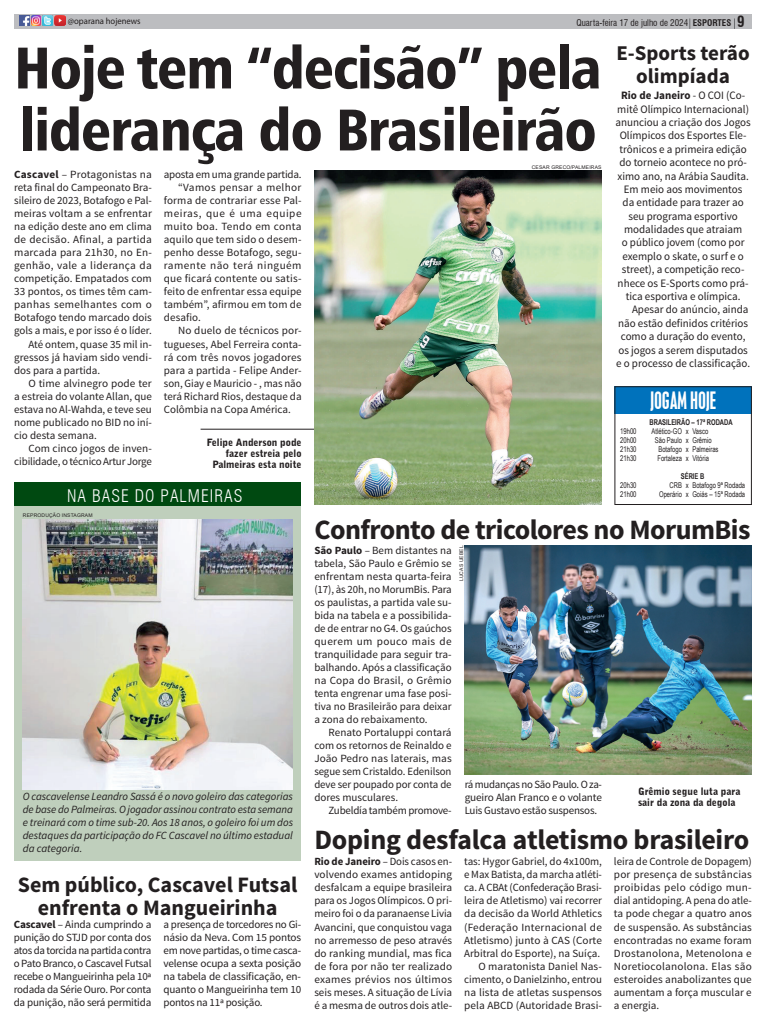
<style>
.page{position:relative;width:766px;height:1021px;background:#fff}
.page>*{position:absolute;margin:0;border:0;box-sizing:border-box;transform-origin:0 0}
.TITULO_ESSE_1{font:58.8px "Humanist 777 BT Black Condensed B";letter-spacing:-.02em;color:#231f20}
.SECUNDARIO{font:700 28px "Source Sans Pro";letter-spacing:-.02em;color:#231f20}
.SECUNDARIO-2{font:700 22px "Source Sans Pro";color:#231f20}
.Box_titulo{font:condensed 21.2px "Placard";color:#fff;scale:.94 1}
.SECUNDARIO-3{font:700 21px/23px "Source Sans Pro";color:#231f20;text-align:center}
.titulo_fotolegenda{font:300 condensed 17px "Swiss 721 BT";letter-spacing:.06em;color:#fff}
.t1{font:700 condensed 15px "Swiss 721 BT";color:#231f20}
.TEXTO_ESSE{font:11.3px/13.4px "Source Sans Pro";color:#231f20;text-align:center}
.TEXTO_ESSE-2{font:11px/13px "Source Sans Pro";color:#231f20;text-align:justify}
.TEXTO_ESSE-3{font:italic 11px/13px "Source Sans Pro";color:#231f20;text-align:justify}
.TEXTO_ESSE-4{font:11px/13px "Source Sans Pro";letter-spacing:-.02em;color:#231f20;text-align:right}
.Legenda{font:900 10px/11px "Bell Gothic BT";color:#231f20;text-align:right}
.t2{font:condensed 9px "Swiss 721 BT";color:#231f20}
.t3{font:9px "Myriad Pro";color:#231f20;scale:.96 1}
.tabela_rodada{font:8px "Arial Narrow";color:#231f20;scale:.9 1}
.tabela_rodada-2{font:700 8px "Arial Narrow";color:#231f20;scale:.9 1}
.Crédito{font:5px "Arial";letter-spacing:.035em;color:#231f20}
.s1{font-weight:700}
</style>
<div class="page">
<div style="left:14px;top:491px;width:287px;height:370px;background:#bfcfbc"></div>
<div style="left:15px;top:482px;width:286px;height:23px;background:#004911"></div>
<hr style="left:200px;top:428px;width:185px;height:1px;background:#231f20">
<img style="left:314px;top:170px;width:287px;height:335px">
<div style="left:14px;top:14px;width:737px;height:15px;background:#bcbdc0"></div>
<svg style="left:20px;top:16px;width:45px;height:10px"></svg>
<div style="left:614px;top:386px;width:137px;height:27px;background:#0072bc"></div>
<div style="left:614px;top:386px;width:137px;height:119px;border:1px solid #231f20"></div>
<img style="left:23px;top:519px;width:270px;height:270px">
<img style="left:464px;top:545px;width:287px;height:229px">
<p class="t3" style="left:68px;top:15px;width:77px">@oparana hojenews</p>
<p class="t2" style="left:576px;top:18px;width:156px">Quarta-feira 17 de julho de 2024 <span class="s1">ESPORTES</span></p>
<p class="t1" style="left:736px;top:13px;width:9px">9</p>
<p class="TITULO_ESSE_1" style="left:14px;top:30px;width:589px">Hoje tem “decisão” pela</p>
<p class="TITULO_ESSE_1" style="left:19px;top:92px;width:578px">liderança do Brasileirão</p>
<p class="Crédito" style="left:531px;top:164px;width:71px">CESAR GRECO/PALMEIRAS</p>
<p class="TEXTO_ESSE-4" style="left:164px;top:168px;width:139px">aposta em uma grande partida.</p>
<p class="TEXTO_ESSE-2" style="left:164px;top:181px;width:139px;text-indent:14px">“Vamos pensar a melhor forma de contrariar esse Pal&shy;meiras, que é uma equipe muito boa. Tendo em conta aquilo que tem sido o desem&shy;penho desse Botafogo, segu&shy;ramente não terá ninguém que ficará contente ou satis&shy;feito de enfrentar essa equipe também”, afirmou em tom de desafio.</p>
<p class="TEXTO_ESSE-2" style="left:164px;top:324px;width:139px;text-indent:14px">No duelo de técnicos por&shy;tugueses, Abel Ferreira conta&shy;rá com três novos jogadores para a partida - Felipe Ander&shy;son, Giay e Mauricio - , mas não terá Richard Rios, destaque da Colômbia na Copa América.</p>
<p class="TEXTO_ESSE-2" style="left:14px;top:168px;width:139px"><span class="s1">Cascavel</span> – Protagonistas na reta final do Campeonato Bra&shy;sileiro de 2023, Botafogo e Pal&shy;meiras voltam a se enfrentar na edição deste ano em clima de decisão. Afinal, a partida marcada para 21h30, no En&shy;genhão, vale a liderança da competição. Empatados com 33 pontos, os times têm cam&shy;panhas semelhantes com o Botafogo tendo marcado dois gols a mais, e por isso é o líder.</p>
<p class="TEXTO_ESSE-2" style="left:14px;top:337px;width:139px;text-indent:14px">Até ontem, quase 35 mil in&shy;gressos já haviam sido vendi&shy;dos para a partida.</p>
<p class="TEXTO_ESSE-2" style="left:14px;top:376px;width:139px;text-indent:14px">O time alvinegro pode ter a estreia do volante Allan, que estava no Al-Wahda, e teve seu nome publicado no BID no iní&shy;cio desta semana.</p>
<p class="TEXTO_ESSE-4" style="left:14px;top:441px;width:139px">Com cinco jogos de inven&shy;cibilidade, o técnico Artur Jorge</p>
<p class="Legenda" style="left:207px;top:437px;width:96px">Felipe Anderson pode fazer estreia pelo<br>Palmeiras esta noite</p>
<p class="titulo_fotolegenda" style="left:67px;top:485px;width:177px">NA BASE DO PALMEIRAS</p>
<p class="SECUNDARIO-3" style="left:616px;top:42px;width:135px">E-Sports terão olimpíada</p>
<p class="TEXTO_ESSE" style="left:615px;top:89px;width:137px"><span class="s1">Rio de Janeiro</span> - O COI (Co&shy;mitê Olímpico Internacional) anunciou a criação dos Jogos<br>Olímpicos dos Esportes Ele&shy;trônicos e a primeira edição do torneio acontece no pró&shy;ximo ano, na Arábia Saudita.<br>Em meio aos movimentos<br>da entidade para trazer ao seu programa esportivo modalidades que atraiam<br>o público jovem (como por exemplo o skate, o surf e o street), a competição reco&shy;nhece os E-Sports como prá&shy;tica esportiva e olímpica.</p>
<p class="TEXTO_ESSE" style="left:632px;top:303px;width:118px">Apesar do anúncio, ainda</p>
<p class="TEXTO_ESSE" style="left:618px;top:316px;width:132px">não estão definidos critérios</p>
<p class="TEXTO_ESSE" style="left:620px;top:330px;width:126px">como a duração do evento,</p>
<p class="TEXTO_ESSE" style="left:618px;top:343px;width:131px">os jogos a serem disputados</p>
<p class="TEXTO_ESSE" style="left:616px;top:356px;width:136px">e o processo de classificação.</p>
<p class="Box_titulo" style="left:650px;top:387px;width:71px">JOGAM HOJE</p>
<p class="tabela_rodada-2" style="left:649px;top:416px;width:94px">BRASILEIRÃO – 17ª RODADA</p>
<p class="tabela_rodada" style="left:620px;top:425px;width:20px">19h00</p>
<p class="tabela_rodada" style="left:651px;top:425px;width:64px">Atlético-GO x Vasco</p>
<p class="tabela_rodada" style="left:620px;top:434px;width:20px">20h00</p>
<p class="tabela_rodada" style="left:654px;top:434px;width:65px">São Paulo x Grêmio</p>
<p class="tabela_rodada" style="left:620px;top:443px;width:20px">21h30</p>
<p class="tabela_rodada" style="left:658px;top:443px;width:68px">Botafogo x Palmeiras</p>
<p class="tabela_rodada" style="left:620px;top:452px;width:20px">21h30</p>
<p class="tabela_rodada" style="left:657px;top:452px;width:59px">Fortaleza x Vitória</p>
<p class="tabela_rodada-2" style="left:680px;top:470px;width:28px">SÉRIE B</p>
<p class="tabela_rodada" style="left:620px;top:479px;width:20px">20h30</p>
<p class="tabela_rodada" style="left:669px;top:479px;width:86px">CRB x Botafogo 9ª Rodada</p>
<p class="tabela_rodada" style="left:620px;top:488px;width:20px">21h00</p>
<p class="tabela_rodada" style="left:659px;top:488px;width:97px">Operário x Goiás – 15ª Rodada</p>
<p class="Crédito" style="left:23px;top:511px;width:71px">REPRODUÇÃO INSTAGRAM</p>
<p class="TEXTO_ESSE-3" style="left:23px;top:789px;width:272px">O cascavelense Leandro Sassá é o novo goleiro das categorias de base do Palmeiras. O jogador assinou contrato esta semana e treinará com o time sub-20. Aos 18 anos, o goleiro foi um dos destaques da participação do FC Cascavel no último estadual da categoria.</p>
<p class="SECUNDARIO-2" style="left:18px;top:870px;width:281px">Sem público, Cascavel Futsal</p>
<p class="SECUNDARIO-2" style="left:38px;top:893px;width:241px">enfrenta o Mangueirinha</p>
<p class="TEXTO_ESSE-2" style="left:14px;top:918px;width:139px"><span class="s1">Cascavel</span> – Ainda cumprindo a punição do STJD por conta dos atos da torcida na partida contra o Pato Branco, o Cascavel Futsal recebe o Mangueirinha pela 10ª rodada da Série Ouro. Por conta da punição, não será permitida</p>
<p class="TEXTO_ESSE-2" style="left:163px;top:918px;width:139px">a presença de torcedores no Gi&shy;násio da Neva. Com 15 pontos em nove partidas, o time casca&shy;velense ocupa a sexta posição na tabela de classificação, en&shy;quanto o Mangueirinha tem 10 pontos na 11ª posição.</p>
<p class="SECUNDARIO" style="left:314px;top:512px;width:437px">Confronto de tricolores no MorumBis</p>
<p class="Crédito" style="left:458px;top:581px;width:38px;rotate:-90deg">LUCAS UEBEL</p>
<p class="TEXTO_ESSE-2" style="left:314px;top:543px;width:139px"><span class="s1">São Paulo</span> – Bem distantes na tabela, São Paulo e Grêmio se enfrentam nesta quarta-feira (17), às 20h, no MorumBis. Para os paulistas, a partida vale su&shy;bida na tabela e a possibilida&shy;de de entrar no G4. Os gaúchos querem um pouco mais de tranquilidade para seguir tra&shy;balhando. Após a classificação na Copa do Brasil, o Grêmio tenta engrenar uma fase posi&shy;tiva no Brasileirão para deixar a zona do rebaixamento.</p>
<p class="TEXTO_ESSE-2" style="left:314px;top:725px;width:139px;text-indent:14px">Renato Portaluppi contará com os retornos de Reinaldo e João Pedro nas laterais, mas segue sem Cristaldo. Edenilson deve ser poupado por conta de dores musculares.</p>
<p class="TEXTO_ESSE-4" style="left:328px;top:803px;width:125px">Zubeldía também promove-</p>
<p class="TEXTO_ESSE-2" style="left:464px;top:778px;width:139px">rá mudanças no São Paulo. O za&shy;gueiro Alan Franco e o volante Luis Gustavo estão suspensos.</p>
<p class="Legenda" style="left:638px;top:785px;width:104px;text-align:left">Grêmio segue luta para sair da zona da degola</p>
<p class="SECUNDARIO" style="left:314px;top:822px;width:436px">Doping desfalca atletismo brasileiro</p>
<p class="TEXTO_ESSE-2" style="left:314px;top:855px;width:139px"><span class="s1">Rio de Janeiro</span> – Dois casos en&shy;volvendo exames antidoping desfalcam a equipe brasileira para os Jogos Olímpicos. O pri&shy;meiro foi o da paranaense Livia Avancini, que conquistou vaga no arremesso de peso através do ranking mundial, mas fica de fora por não ter realizado exames prévios nos últimos seis meses. A situação de Lívia é a mesma de outros dois atle-</p>
<p class="TEXTO_ESSE-2" style="left:464px;top:855px;width:139px">tas: Hygor Gabriel, do 4x100m, e Max Batista, da marcha atléti&shy;ca. A CBAt (Confederação Brasi&shy;leira de Atletismo) vai recorrer da decisão da World Athletics (Federação Internacional de Atletismo) junto à CAS (Corte Arbitral do Esporte), na Suíça.</p>
<p class="TEXTO_ESSE-2" style="left:464px;top:959px;width:139px;text-indent:14px">O maratonista Daniel Nas&shy;cimento, o Danielzinho, entrou na lista de atletas suspensos pela ABCD (Autoridade Brasi-</p>
<p class="TEXTO_ESSE-2" style="left:613px;top:855px;width:139px">leira de Controle de Dopagem) por presença de substâncias proibidas pelo código mun&shy;dial antidoping. A pena do atle&shy;ta pode chegar a quatro anos de suspensão. As substâncias encontradas no exame foram Drostanolona, Metenolona e Noretiocolanolona. Elas são esteroides anabolizantes que aumentam a força muscular e a energia.</p>
</div>
